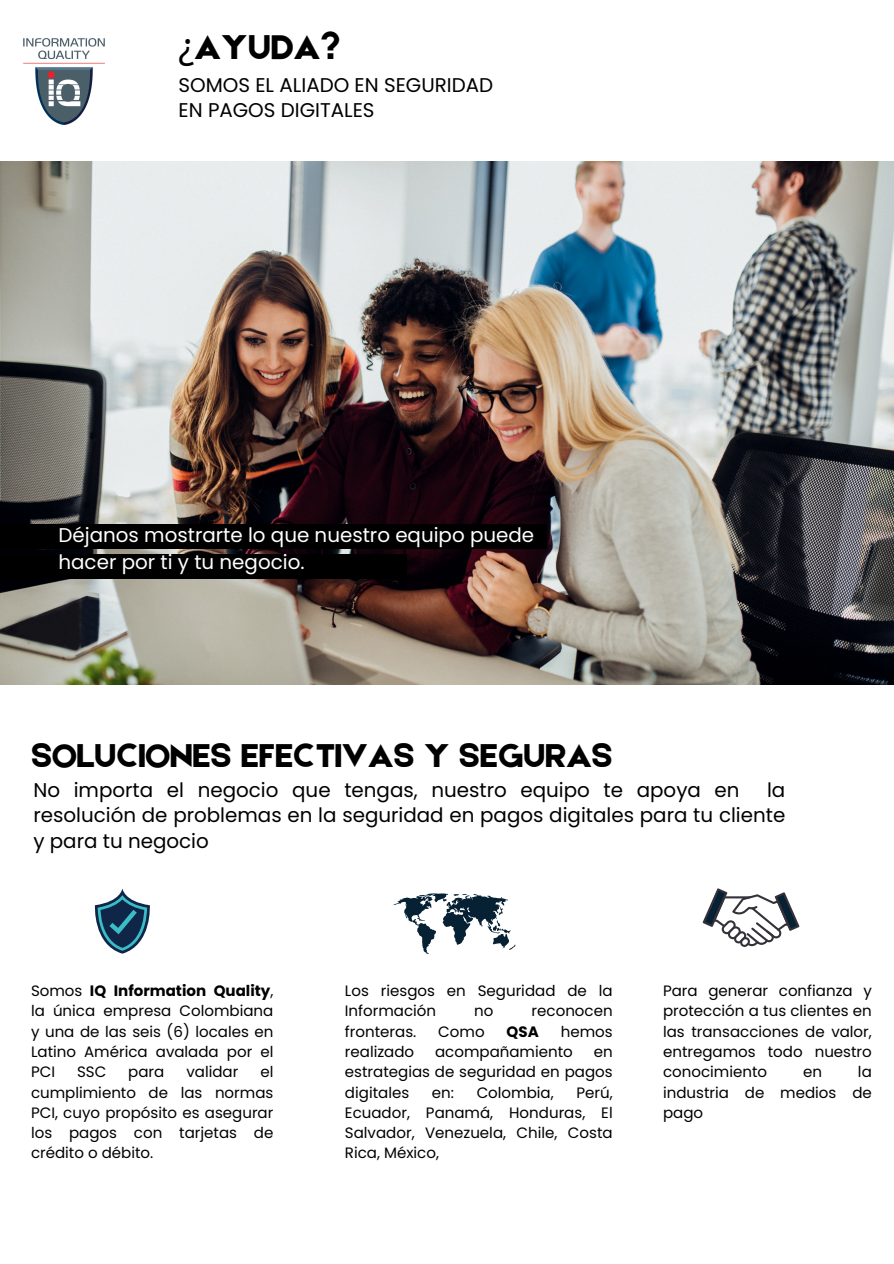
<style>
.page{position:relative;width:894px;height:1264px;background:#fff}
.page>*{position:absolute;margin:0;border:0;box-sizing:border-box;transform-origin:0 0}
.t1{font:36.75px "Etna";color:#000}
.t2{font:35.25px "Etna";color:#000}
.t3{font:19.8px/25.8px "Poppins";color:#000}
.t4{font:19.8px/27px "Poppins";color:#fff}
.t5{font:15px/20.2px "Poppins";color:#000;text-align:justify}
.t6{font:700 15px "Poppins";color:#000}
.s1{font-family:"Noto Sans"}
.s2{font-weight:700}
</style>
<div class="page">
<img style="left:0;top:161px;width:893px;height:523px">
<div style="left:0;top:524px;width:546px;height:25px;background:#000"></div>
<div style="left:0;top:553px;width:407px;height:25px;background:#000"></div>
<img style="left:23px;top:38px;width:82px;height:87px">
<svg style="left:94px;top:888px;width:56px;height:65px"></svg>
<svg style="left:393px;top:893px;width:122px;height:61px"></svg>
<svg style="left:702px;top:888px;width:97px;height:58px"></svg>
<h2 class="t1" style="left:178px;top:21px;width:163px"><span class="s1">¿</span>AYUDA?</h2>
<p class="t3" style="left:178px;top:73px;width:316px;line-height:24.8px">SOMOS EL ALIADO EN SEGURIDAD<br>EN PAGOS DIGITALES</p>
<h3 class="t4" style="left:58px;top:522px;width:477px">Déjanos mostrarte lo que nuestro equipo puede hacer por ti y tu negocio.</h3>
<h1 class="t2" style="left:31px;top:730px;width:583px">SOLUCIONES EFECTIVAS Y SEGURAS</h1>
<h3 class="t3" style="left:33px;top:776px;width:707px">No importa el negocio que tengas, nuestro equipo te apoya en</h3>
<h3 class="t3" style="left:33px;top:776px;width:753px;text-align:justify;text-indent:733px">la resolución de problemas en la seguridad en pagos digitales para tu cliente y para tu negocio</h3>
<p class="t5" style="left:31px;top:980px;width:244px">Somos <span class="s2">IQ Information Quality</span>, la única empresa Colombiana y una de las seis (6) locales en Latino América avalada por el PCI</p>
<p class="t5" style="left:77px;top:1061px;width:31px">SSC</p>
<p class="t5" style="left:128px;top:1061px;width:38px">para</p>
<p class="t5" style="left:186px;top:1061px;width:53px">validar</p>
<p class="t5" style="left:31px;top:1061px;width:244px;text-indent:229px">el cumplimiento de las normas PCI, cuyo propósito es asegurar los pagos con tarjetas de crédito o débito.</p>
<p class="t5" style="left:345px;top:980px;width:269px">Los riesgos en Seguridad de la<br>Información</p>
<p class="t5" style="left:474px;top:1001px;width:21px">no</p>
<p class="t5" style="left:531px;top:1001px;width:82px">reconocen</p>
<p class="t5" style="left:345px;top:1021px;width:73px">fronteras.</p>
<p class="t5" style="left:438px;top:1021px;width:48px">Como</p>
<p class="t6" style="left:506px;top:1020px;width:34px">QSA</p>
<p class="t5" style="left:560px;top:1021px;width:53px">hemos</p>
<p class="t5" style="left:345px;top:1041px;width:71px">realizado</p>
<p class="t5" style="left:435px;top:1041px;width:139px">acompañamiento</p>
<p class="t5" style="left:345px;top:1041px;width:269px;text-indent:249px">en estrategias de seguridad en pagos digitales</p>
<p class="t5" style="left:345px;top:1082px;width:269px;text-indent:231px">Perú, Ecuador, Panamá, Honduras, El Salvador, Venezuela, Chile, Costa Rica, México,</p>
<p class="t5" style="left:432px;top:1082px;width:24px">en:</p>
<p class="t5" style="left:476px;top:1082px;width:79px">Colombia,</p>
<p class="t5" style="left:663px;top:980px;width:210px">Para generar confianza y protección a tus clientes en las transacciones de valor, entregamos todo nuestro conocimiento</p>
<p class="t5" style="left:663px;top:1061px;width:210px;text-indent:195px">la industria de medios de pago</p>
<p class="t5" style="left:802px;top:1061px;width:20px">en</p>
</div>
